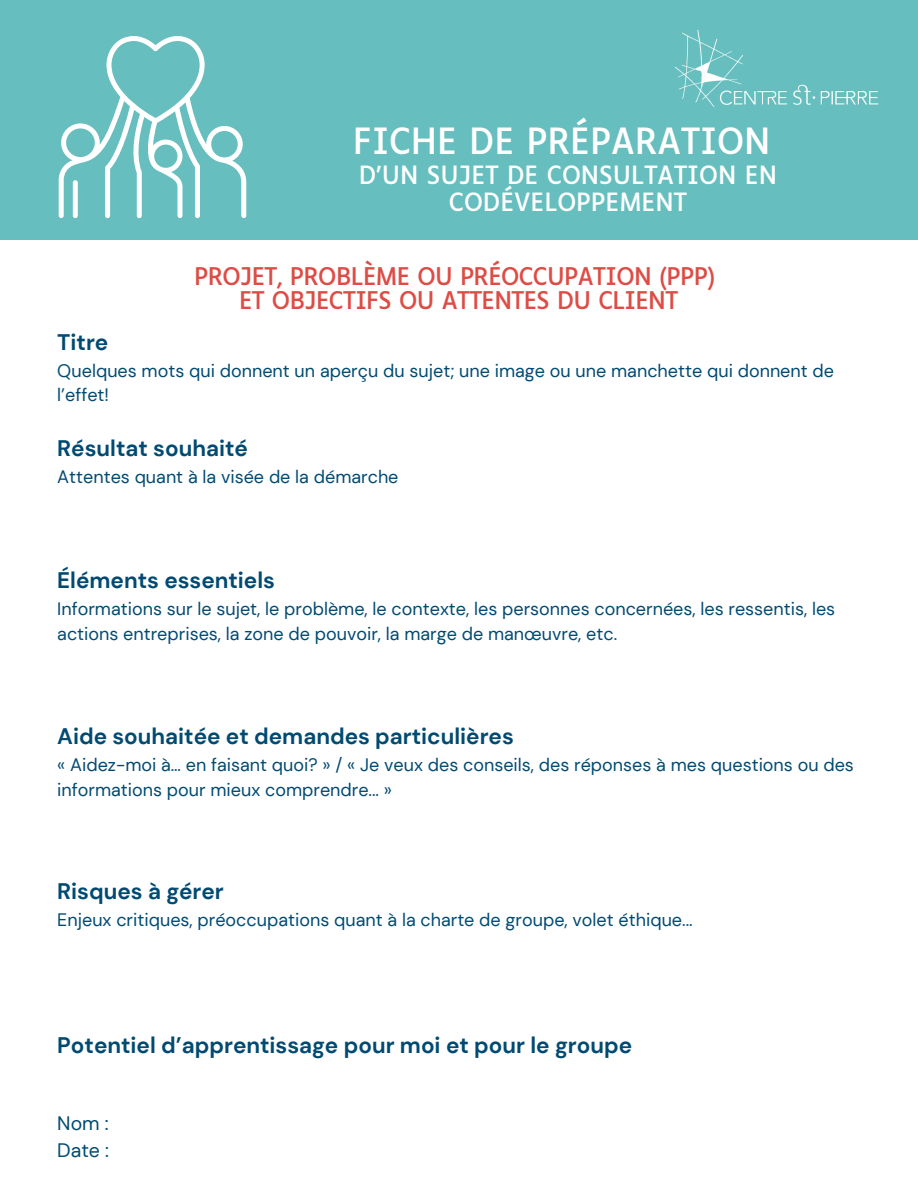
<style>
.page{position:relative;width:918px;height:1188px;background:#fff}
.page>*{position:absolute;margin:0;border:0;box-sizing:border-box;transform-origin:0 0}
.t1{font:34.5px "Luciole";color:#fff}
.t2{font:24px/27px "Luciole";color:#fff;text-align:center}
.t3{font:23.25px "Luciole";letter-spacing:-.025em;color:#dd4c45}
.t4{font:700 22.5px "DM Sans";color:#004a72}
.t5{font:500 21.75px "Now";color:#fff}
.t6{font:19.5px "DM Sans";color:#004a72}
.t7{font:18px/24.8px "DM Sans";color:#004a72}
</style>
<div class="page">
<div style="left:0;top:0;width:918px;height:240px;background:#67bebe"></div>
<svg style="left:59px;top:36px;width:187px;height:182px"></svg>
<div style="left:73px;top:180px;width:5px;height:38px;background:#fff;border-radius:3px"></div>
<img style="left:674px;top:29px;width:205px;height:79px">
<p class="t1" style="left:353px;top:126px;width:419px">FICHE DE PRÉPARATION</p>
<p class="t2" style="left:359px;top:164px;width:420px">D’UN SUJET DE CONSULTATION EN<br>CODÉVELOPPEMENT</p>
<p class="t5" style="left:275px;top:127px;width:553px">AU SERVICE DES ORGANISMES COMMUNAUTAIRES</p>
<p class="t3" style="left:194px;top:267px;width:523px">PROJET, PROBLÈME OU PRÉOCCUPATION (PPP)</p>
<p class="t3" style="left:239px;top:290px;width:441px">ET OBJECTIFS OU ATTENTES DU CLIENT</p>
<p class="t4" style="left:57px;top:327px;width:53px">Titre</p>
<p class="t7" style="left:57px;top:358px;width:778px">Quelques mots qui donnent un aperçu du sujet; une image ou une manchette qui donnent de l’effet!</p>
<p class="t4" style="left:57px;top:434px;width:192px">Résultat souhaité</p>
<p class="t7" style="left:57px;top:465px;width:343px">Attentes quant à la visée de la démarche</p>
<p class="t4" style="left:57px;top:566px;width:219px">Éléments essentiels</p>
<p class="t7" style="left:57px;top:597px;width:780px">Informations sur le sujet, le problème, le contexte, les personnes concernées, les ressentis, les actions entreprises, la zone de pouvoir, la marge de manœuvre, etc.</p>
<p class="t4" style="left:57px;top:722px;width:458px">Aide souhaitée et demandes particulières</p>
<p class="t7" style="left:57px;top:753px;width:798px">« Aidez-moi à… en faisant quoi? » / « Je veux des conseils, des réponses à mes questions ou des informations pour mieux comprendre... »</p>
<p class="t4" style="left:57px;top:876px;width:168px">Risques à gérer</p>
<p class="t7" style="left:57px;top:907px;width:637px">Enjeux critiques, préoccupations quant à la charte de groupe, volet éthique...</p>
<p class="t4" style="left:57px;top:1030px;width:576px">Potentiel d’apprentissage pour moi et pour le groupe</p>
<p class="t6" style="left:57px;top:1111px;width:53px">Nom :</p>
<p class="t6" style="left:57px;top:1138px;width:53px">Date :</p>
</div>
